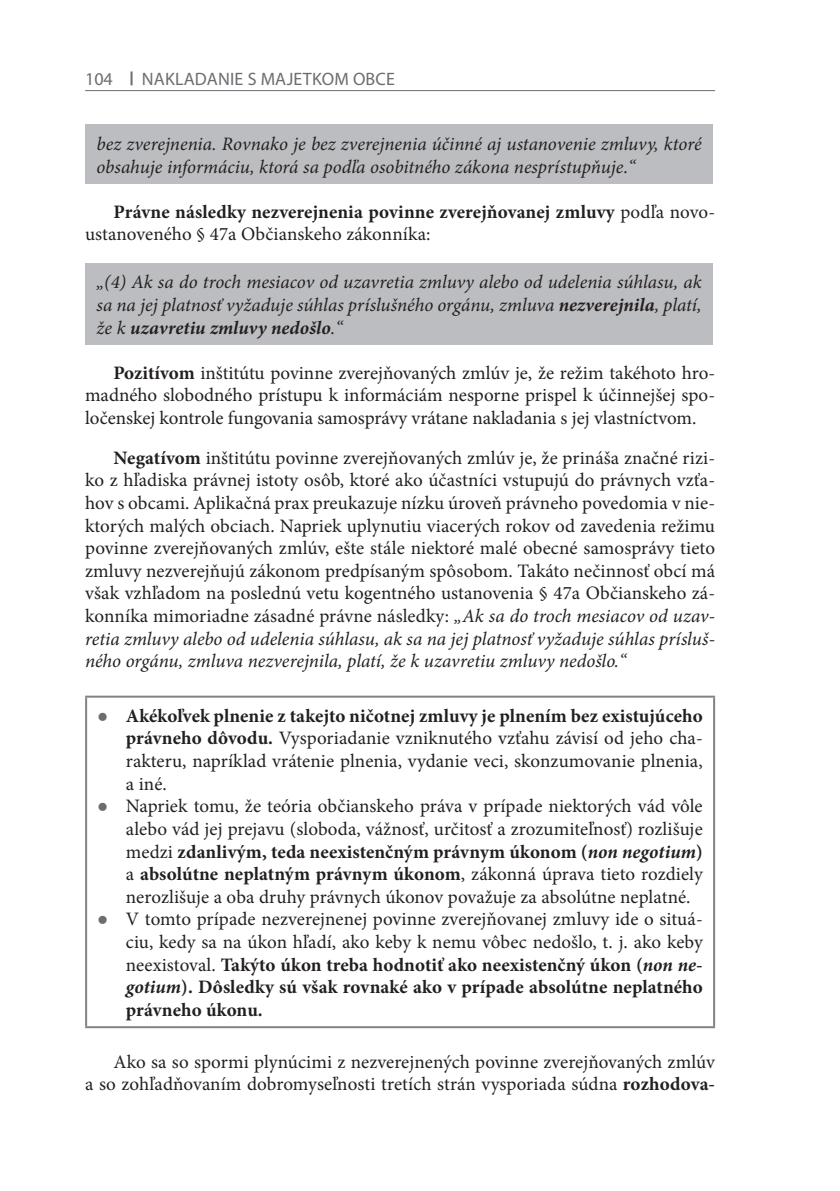
<style>
.page{position:relative;width:840px;height:1191px;background:#fff}
.page>*{position:absolute;margin:0;border:0;box-sizing:border-box;transform-origin:0 0}
.Body_text{font:19px/22.6px "Minion Pro";letter-spacing:.005em;color:#231f20;text-align:justify}
.Body_text_neodsadeny{font:italic 19px/22.6px "Minion Pro";letter-spacing:-.005em;color:#231f20;text-align:justify}
.Body_neodsadeny_nota{font:italic 19px/22.6px "Minion Pro";color:#231f20}
.Body_text-2{font:700 19px/22.6px "Minion Pro";letter-spacing:.005em;color:#231f20}
.t1{font:18px "Myriad Pro";letter-spacing:.01em;color:#6c6d70}
.s1{font-weight:400}
.s2{font-weight:700}
.s3{font-style:italic}
.s4{font-weight:700;font-style:italic}
</style>
<div class="page">
<hr style="left:85px;top:90px;width:629px;height:1px;background:#6c6d70">
<svg style="left:130px;top:71px;width:2px;height:14px"></svg>
<div style="left:85px;top:125px;width:627px;height:59px;background:#bcbdc0"></div>
<div style="left:85px;top:263px;width:627px;height:82px;background:#bcbdc0"></div>
<hr style="left:85px;top:695px;width:629px;height:2px;background:#808285">
<hr style="left:85px;top:697px;width:2px;height:329px;background:#808285">
<hr style="left:712px;top:697px;width:2px;height:329px;background:#808285">
<hr style="left:85px;top:1026px;width:629px;height:2px;background:#808285">
<p class="t1" style="left:85px;top:68px;width:29px">104</p>
<p class="t1" style="left:142px;top:68px;width:254px">NAKLADANIE S MAJETKOM OBCE</p>
<p class="Body_neodsadeny_nota" style="left:96px;top:132px;width:606px">bez zverejnenia. Rovnako je bez zverejnenia účinné aj ustanovenie zmluvy, ktoré obsahuje informáciu, ktorá sa podľa osobitného zákona nesprístupňuje.“</p>
<p class="Body_text-2" style="left:85px;top:200px;width:631px;text-indent:28px">Právne následky nezverejnenia povinne zverejňovanej zmluvy <span class="s1">podľa novo&shy;ustanoveného § 47a Občianskeho zákonníka:</span></p>
<p class="Body_text_neodsadeny" style="left:96px;top:271px;width:606px">„(4) Ak sa do troch mesiacov od uzavretia zmluvy alebo od udelenia súhlasu, ak sa na jej platnosť vyžaduje súhlas príslušného orgánu, zmluva <span class="s2">nezverejnila</span>, platí, že k <span class="s2">uzavretiu zmluvy nedošlo</span>.“</p>
<p class="Body_text" style="left:85px;top:361px;width:631px;text-indent:28px"><span class="s2">Pozitívom</span> inštitútu povinne zverejňovaných zmlúv je, že režim takéhoto hro&shy;madného slobodného prístupu k informáciám nesporne prispel k účinnejšej spo&shy;ločenskej kontrole fungovania samosprávy vrátane nakladania s jej vlastníctvom.</p>
<p class="Body_text" style="left:85px;top:446px;width:631px;text-indent:28px"><span class="s2">Negatívom</span> inštitútu povinne zverejňovaných zmlúv je, že prináša značné rizi&shy;ko z hľadiska právnej istoty osôb, ktoré ako účastníci vstupujú do právnych vzťa&shy;hov s obcami. Aplikačná prax preukazuje nízku úroveň právneho povedomia v nie&shy;ktorých malých obciach. Napriek uplynutiu viacerých rokov od zavedenia režimu povinne zverejňovaných zmlúv, ešte stále niektoré malé obecné samosprávy tieto zmluvy nezverejňujú zákonom predpísaným spôsobom. Takáto nečinnosť obcí má však vzhľadom na poslednú vetu kogentného ustanovenia § 47a Občianskeho zá&shy;konníka mimoriadne zásadné právne následky: <span class="s3">„Ak sa do troch mesiacov od uzav&shy;retia zmluvy alebo od udelenia súhlasu, ak sa na jej platnosť vyžaduje súhlas prísluš&shy;ného orgánu, zmluva nezverejnila, platí, že k uzavretiu zmluvy nedošlo.“</span></p>
<p class="Body_text" style="left:126px;top:704px;width:578px"><span class="s2">Akékoľvek plnenie z takejto ničotnej zmluvy je plnením bez existujúceho právneho dôvodu.</span> Vysporiadanie vzniknutého vzťahu závisí od jeho cha&shy;rakteru, napríklad vrátenie plnenia, vydanie veci, skonzumovanie plnenia, a iné.</p>
<p class="Body_text" style="left:126px;top:795px;width:578px">Napriek tomu, že teória občianskeho práva v prípade niektorých vád vôle alebo vád jej prejavu (sloboda, vážnosť, určitosť a zrozumiteľnosť) rozlišuje medzi <span class="s2">zdanlivým, teda neexistenčným právnym úkonom (</span><span class="s4">non negotium</span><span class="s2">) </span>a <span class="s2">absolútne neplatným právnym úkonom</span>, zákonná úprava tieto rozdiely nerozlišuje a oba druhy právnych úkonov považuje za absolútne neplatné.</p>
<p class="Body_text" style="left:126px;top:908px;width:578px">V tomto prípade nezverejnenej povinne zverejňovanej zmluvy ide o situá&shy;ciu, kedy sa na úkon hľadí, ako keby k nemu vôbec nedošlo, t. j. ako keby neexistoval. <span class="s2">Takýto úkon treba hodnotiť ako neexistenčný úkon (</span><span class="s4">non ne&shy;gotium</span><span class="s2">). Dôsledky sú však rovnaké ako v prípade absolútne neplatného právneho úkonu.</span></p>
<p class="Body_text" style="left:85px;top:1050px;width:631px;text-align:right">Ako sa so spormi plynúcimi z nezverejnených povinne zverejňovaných zmlúv<br>a so zohľadňovaním dobromyseľnosti tretích strán vysporiada súdna <span class="s2">rozhodova-</span></p>
</div>
